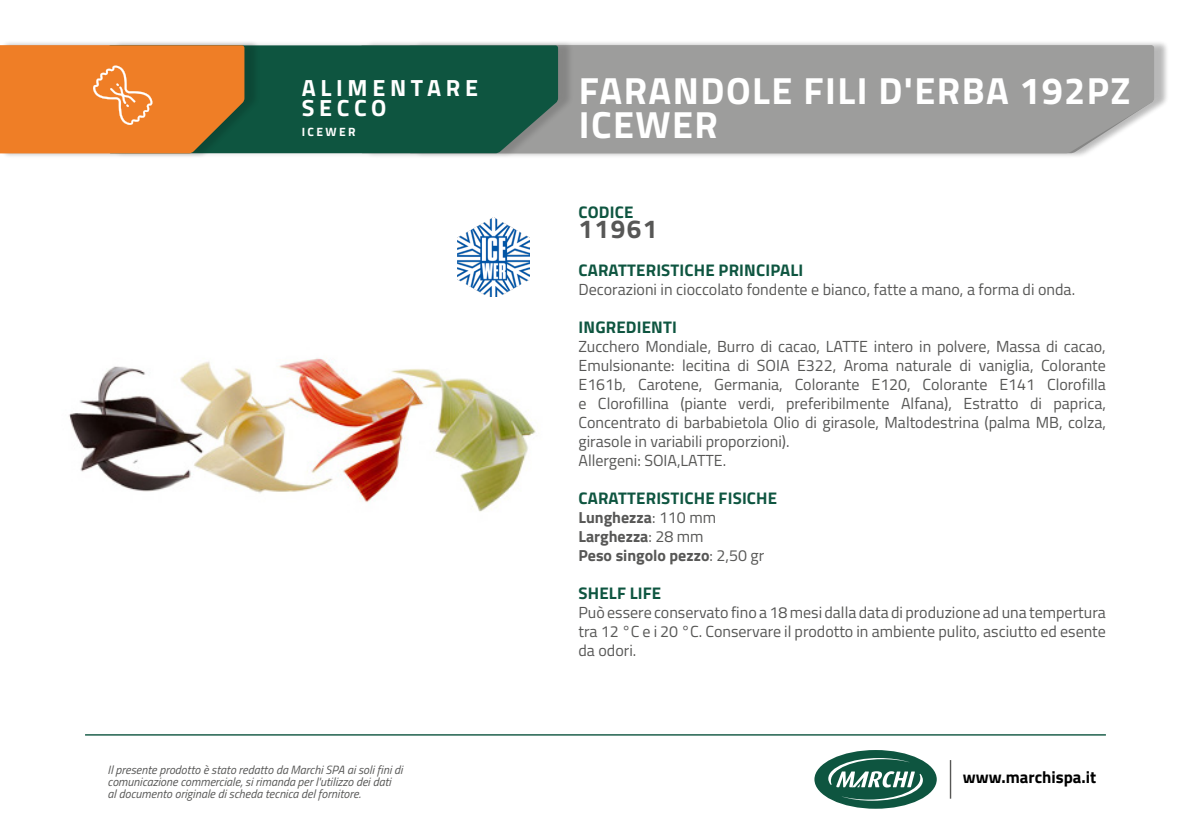
<style>
.page{position:relative;width:1191px;height:840px;background:#fff}
.page>*{position:absolute;margin:0;border:0;box-sizing:border-box;transform-origin:0 0}
.t1{font:700 37.8px/34.2px "Titillium Web";letter-spacing:.04em;color:#fff}
.t2{font:700 26px "Titillium Web";letter-spacing:.06em;color:#575756}
.t3{font:700 23.4px "Titillium Web";letter-spacing:.2em;color:#fff}
.t4{font:700 16.8px "Titillium Web";letter-spacing:.01em;color:#0e5540}
.t5{font:700 16.8px "Titillium Web";color:#000}
.t6{font:16px/19px "Titillium Web";color:#575756;text-align:justify}
.t7{font:700 16px "Titillium Web";color:#575756}
.t8{font:italic 12px/12px "Titillium Web";color:#575756}
.t9{font:700 12px "Titillium Web";letter-spacing:.2em;color:#fff}
.s1{font-weight:400}
</style>
<div class="page">
<img style="left:69px;top:358px;width:467px;height:154px">
<div style="left:365px;top:40px;width:804px;height:119px;background:#000;opacity:.15"></div>
<div style="left:574px;top:45px;width:580px;height:108px;background:#9d9d9c"></div>
<div style="left:113px;top:40px;width:461px;height:119px;background:#000;opacity:.15"></div>
<div style="left:260px;top:45px;width:298px;height:108px;background:#0e5540"></div>
<div style="left:0;top:40px;width:260px;height:119px;background:#000;opacity:.15"></div>
<svg style="left:0;top:45px;width:244px;height:108px;background:#e37e2b"></svg>
<img style="left:458px;top:217px;width:71px;height:79px">
<hr style="left:949px;top:759px;width:2px;height:39px;background:#575756">
<div style="left:814px;top:749px;width:122px;height:59px;background:#0e5540;border-radius:50%"></div>
<svg style="left:828px;top:757px;width:95px;height:43px"></svg>
<hr style="left:85px;top:733px;width:1021px;height:2px;background:#0e5540">
<p class="t3" style="left:302px;top:70px;width:178px">ALIMENTARE</p>
<p class="t3" style="left:302px;top:89px;width:86px">SECCO</p>
<p class="t9" style="left:302px;top:122px;width:55px">ICEWER</p>
<p class="t8" style="left:108px;top:762px;width:296px">Il presente prodotto è stato redatto da Marchi SPA ai soli fini di comunicazione commerciale, si rimanda per l'utilizzo dei dati<br>al documento originale di scheda tecnica del fornitore.</p>
<p class="t1" style="left:578px;top:71px;width:553px">FARANDOLE FILI D'ERBA 192PZ<br>ICEWER</p>
<p class="t1" style="left:582px;top:71px;width:473px">LE CAMEMBERT LONG LIFE<br>G.125 X24</p>
<p class="t4" style="left:578px;top:199px;width:56px">CODICE</p>
<p class="t2" style="left:578px;top:208px;width:81px">11961</p>
<p class="t4" style="left:578px;top:257px;width:226px">CARATTERISTICHE PRINCIPALI</p>
<p class="t6" style="left:578px;top:279px;width:498px">Decorazioni in cioccolato fondente e bianco, fatte a mano, a forma di onda.</p>
<p class="t4" style="left:578px;top:314px;width:100px">INGREDIENTI</p>
<p class="t6" style="left:578px;top:336px;width:529px">Zucchero Mondiale, Burro di cacao, LATTE intero in polvere, Massa di cacao, Emulsionante: lecitina di SOIA E322, Aroma naturale di vaniglia, Colorante E161b, Carotene, Germania, Colorante E120, Colorante E141 Clorofilla e Clorofillina (piante verdi, preferibilmente Alfana), Estratto di paprica, Concentrato di barbabietola Olio di girasole, Maltodestrina (palma MB, colza, girasole in variabili proporzioni).</p>
<p class="t6" style="left:578px;top:450px;width:149px">Allergeni: SOIA,LATTE.</p>
<p class="t4" style="left:578px;top:485px;width:200px">CARATTERISTICHE FISICHE</p>
<p class="t7" style="left:578px;top:505px;width:139px">Lunghezza<span class="s1">: 110 mm</span></p>
<p class="t7" style="left:578px;top:524px;width:127px">Larghezza<span class="s1">: 28 mm</span></p>
<p class="t7" style="left:578px;top:543px;width:187px">Peso singolo pezzo<span class="s1">: 2,50 gr</span></p>
<p class="t4" style="left:578px;top:580px;width:84px">SHELF LIFE</p>
<p class="t6" style="left:578px;top:602px;width:529px">Può essere conservato fino a 18 mesi dalla data di produzione ad una tempertura tra 12 °C e i 20 °C. Conservare il prodotto in ambiente pulito, asciutto ed esente da odori.</p>
<p class="t5" style="left:963px;top:764px;width:135px">www.marchispa.it</p>
</div>
